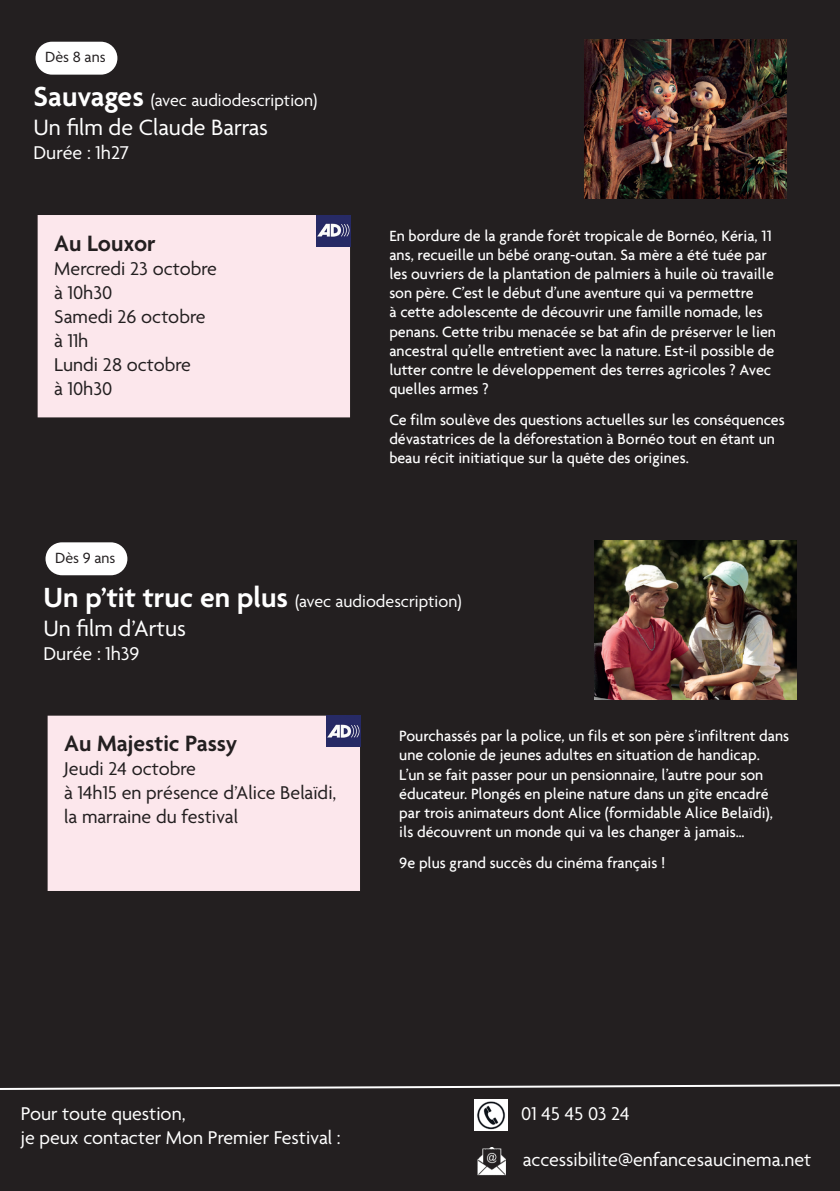
<style>
.page{position:relative;width:840px;height:1191px;background:#fff}
.page>*{position:absolute;margin:0;border:0;box-sizing:border-box;transform-origin:0 0}
.t1{font:24px "Agenda";color:#fff}
.t2{font:600 24px "Agenda";color:#231f20}
.t3{font:20px/24px "Agenda";color:#231f20}
.t4{font:20px/24px "Agenda";color:#fff}
.t5{font:18px "Agenda";color:#fff}
.t6{font:500 16px/19.2px "Agenda";color:#fff}
.t7{font:16px "Agenda";color:#231f20}
.s1{font-weight:600;font-size:30px}
</style>
<div class="page">
<div style="left:0;top:0;width:839px;height:1191px;background:#231f20"></div>
<svg style="left:0;top:1083px;width:839px;height:8px;background:#595657"></svg>
<div style="left:38px;top:215px;width:312px;height:202px;background:#fce7ec"></div>
<div style="left:34px;top:41px;width:84px;height:35px;background:#fff;border-radius:17px"></div>
<div style="left:33px;top:40px;width:86px;height:37px;border:2px solid #231f20;border-radius:17px"></div>
<img style="left:583px;top:40px;width:203px;height:158px">
<div style="left:48px;top:715px;width:312px;height:176px;background:#fce7ec;border:2px solid #fce7ec"></div>
<div style="left:44px;top:541px;width:84px;height:35px;background:#fff;border-radius:17px"></div>
<div style="left:43px;top:540px;width:86px;height:37px;border:2px solid #231f20;border-radius:17px"></div>
<img style="left:593px;top:540px;width:203px;height:159px">
<img style="left:316px;top:215px;width:34px;height:31px">
<img style="left:326px;top:715px;width:34px;height:32px">
<img style="left:474px;top:1099px;width:33px;height:31px">
<img style="left:474px;top:1147px;width:31px;height:29px">
<p class="t7" style="left:45px;top:49px;width:62px">Dès 8 ans</p>
<p class="t5" style="left:33px;top:91px;width:285px"><span class="s1">Sauvages</span> (avec audiodescription)</p>
<h1 class="t1" style="left:33px;top:114px;width:236px">Un film de Claude Barras</h1>
<p class="t4" style="left:33px;top:142px;width:97px">Durée : 1h27</p>
<h1 class="t2" style="left:54px;top:230px;width:103px">Au Louxor</h1>
<p class="t3" style="left:54px;top:257px;width:164px">Mercredi 23 octobre à 10h30<br>Samedi 26 octobre à 11h<br>Lundi 28 octobre<br>à 10h30</p>
<p class="t7" style="left:55px;top:549px;width:62px">Dès 9 ans</p>
<p class="t6" style="left:389px;top:225px;width:388px">En bordure de la grande forêt tropicale de Bornéo, Kéria, 11 ans, recueille un bébé orang-outan. Sa mère a été tuée par les ouvriers de la plantation de palmiers à huile où travaille son père. C’est le début d’une aventure qui va permettre<br>à cette adolescente de découvrir une famille nomade, les penans. Cette tribu menacée se bat afin de préserver le lien ancestral qu’elle entretient avec la nature. Est-il possible de lutter contre le développement des terres agricoles ? Avec quelles armes ?</p>
<p class="t6" style="left:389px;top:409px;width:397px">Ce film soulève des questions actuelles sur les conséquences dévastatrices de la déforestation à Bornéo tout en étant un beau récit initiatique sur la quête des origines.</p>
<p class="t5" style="left:43px;top:591px;width:419px"><span class="s1">Un p’tit truc en plus</span> (avec audiodescription)</p>
<h1 class="t1" style="left:43px;top:615px;width:144px">Un film d’Artus</h1>
<p class="t4" style="left:43px;top:642px;width:97px">Durée : 1h39</p>
<h1 class="t2" style="left:64px;top:730px;width:174px">Au Majestic Passy</h1>
<p class="t3" style="left:64px;top:758px;width:273px">Jeudi 24 octobre<br>à 14h15 en présence d’Alice Belaïdi, la marraine du festival</p>
<p class="t6" style="left:399px;top:726px;width:391px">Pourchassés par la police, un fils et son père s’infiltrent dans une colonie de jeunes adultes en situation de handicap.<br>L’un se fait passer pour un pensionnaire, l’autre pour son éducateur. Plongés en pleine nature dans un gîte encadré par trois animateurs dont Alice (formidable Alice Belaïdi), ils découvrent un monde qui va les changer à jamais…</p>
<p class="t6" style="left:399px;top:852px;width:267px">9e plus grand succès du cinéma français !</p>
<p class="t4" style="left:21px;top:1102px;width:321px">Pour toute question,<br>je peux contacter Mon Premier Festival :</p>
<p class="t4" style="left:521px;top:1102px;width:110px">01 45 45 03 24</p>
<p class="t4" style="left:522px;top:1148px;width:290px">accessibilite@enfancesaucinema.net</p>
</div>
